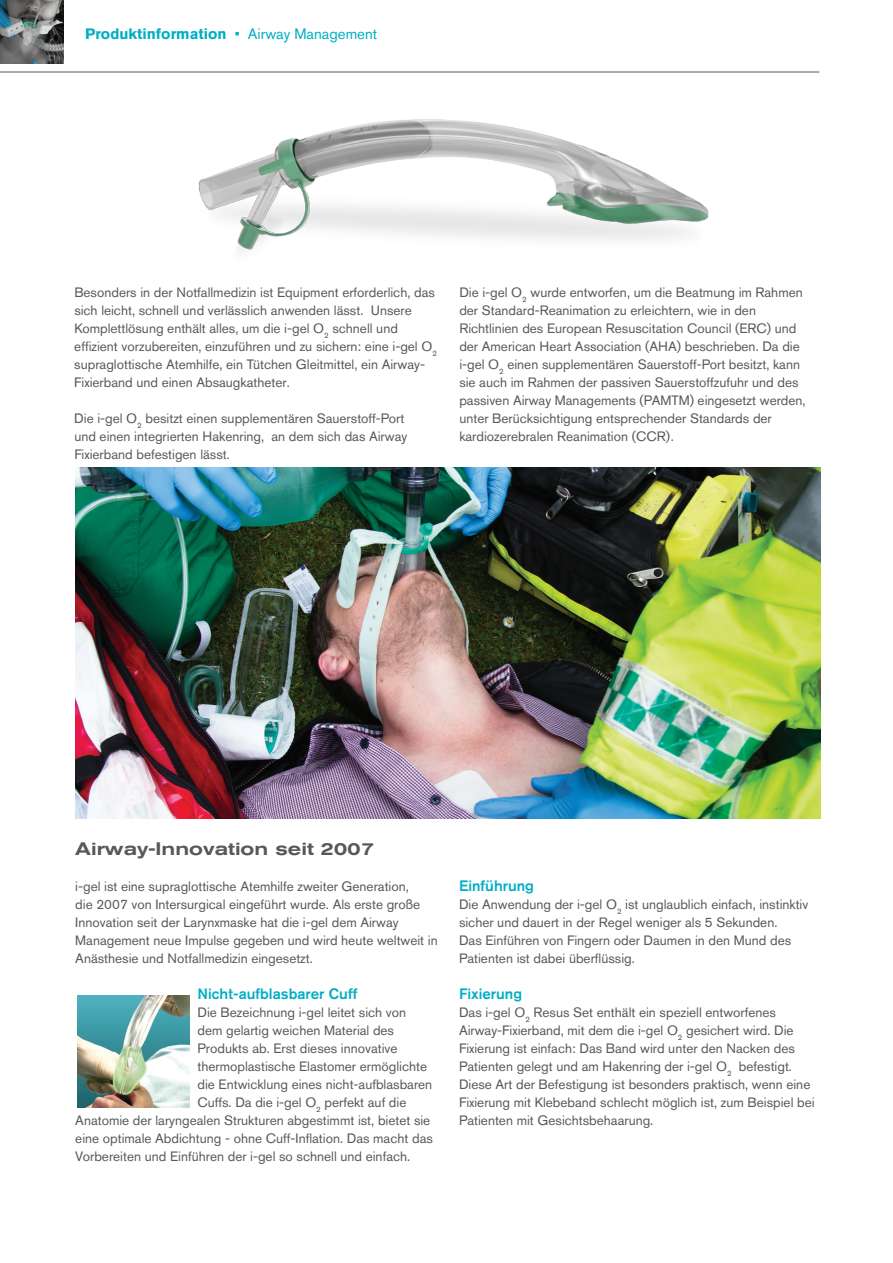
<style>
.page{position:relative;width:893px;height:1263px;background:#fff}
.page>*{position:absolute;margin:0;border:0;box-sizing:border-box;transform-origin:0 0}
.t1{font:500 expanded 18px "Akzidenz Grotesk BQ";color:#57585a}
.t2{font:500 15px "Akzidenz Grotesk BQ";color:#00aec5}
.t3{font:700 15px "Akzidenz Grotesk BQ";color:#00aec5}
.t4{font:13.5px/18px "Akzidenz Grotesk BQ";color:#57585a}
.s1{font-weight:400}
</style>
<div class="page">
<hr style="left:0;top:72px;width:819px;height:1px;background:#57585a">
<img style="left:0;top:0;width:64px;height:63px">
<img style="left:77px;top:995px;width:112px;height:112px">
<img style="left:198px;top:119px;width:511px;height:133px">
<img style="left:75px;top:468px;width:746px;height:351px">
<p class="t3" style="left:85px;top:25px;width:294px">Produktinformation <span class="s1">• Airway Management</span></p>
<p class="t4" style="left:74px;top:283px;width:364px">Besonders in der Notfallmedizin ist Equipment erforderlich, das sich leicht, schnell und verlässlich anwenden lässt. Unsere Komplettlösung enthält alles, um die i-gel O<sub>2</sub> schnell und effizient vorzubereiten, einzuführen und zu sichern: eine i-gel O<sub>2 </sub>supraglottische Atemhilfe, ein Tütchen Gleitmittel, ein Airway-Fixierband und einen Absaugkatheter.</p>
<p class="t4" style="left:74px;top:409px;width:335px">Die i-gel O<sub>2</sub> besitzt einen supplementären Sauerstoff-Port und einen integrierten Hakenring, an dem sich das Airway<br>Fixierband befestigen lässt.</p>
<p class="t4" style="left:459px;top:283px;width:348px">Die i-gel O<sub>2</sub> wurde entworfen, um die Beatmung im Rahmen der Standard-Reanimation zu erleichtern, wie in den Richtlinien des European Resuscitation Council (ERC) und der American Heart Association (AHA) beschrieben. Da die i-gel O<sub>2</sub> einen supplementären Sauerstoff-Port besitzt, kann sie auch im Rahmen der passiven Sauerstoffzufuhr und des passiven Airway Managements (PAMTM) eingesetzt werden, unter Berücksichtigung entsprechender Standards der kardiozerebralen Reanimation (CCR).</p>
<h1 class="t1" style="left:75px;top:838px;width:301px">Airway-Innovation seit 2007</h1>
<p class="t4" style="left:75px;top:877px;width:364px">i-gel ist eine supraglottische Atemhilfe zweiter Generation,<br>die 2007 von Intersurgical eingeführt wurde. Als erste große Innovation seit der Larynxmaske hat die i-gel dem Airway Management neue Impulse gegeben und wird heute weltweit in Anästhesie und Notfallmedizin eingesetzt.</p>
<p class="t2" style="left:198px;top:985px;width:161px">Nicht-aufblasbarer Cuff</p>
<p class="t4" style="left:198px;top:1003px;width:210px">Die Bezeichnung i-gel leitet sich von</p>
<p class="t4" style="left:198px;top:1021px;width:198px">dem gelartig weichen Material des</p>
<p class="t4" style="left:198px;top:1039px;width:201px">Produkts ab. Erst dieses innovative</p>
<p class="t4" style="left:198px;top:1057px;width:231px">thermoplastische Elastomer ermöglichte</p>
<p class="t4" style="left:198px;top:1075px;width:236px">die Entwicklung eines nicht-aufblasbaren</p>
<p class="t4" style="left:198px;top:1093px;width:210px">Cuffs. Da die i-gel O<sub>2</sub> perfekt auf die</p>
<p class="t4" style="left:75px;top:1111px;width:356px">Anatomie der laryngealen Strukturen abgestimmt ist, bietet sie</p>
<p class="t4" style="left:75px;top:1129px;width:359px">eine optimale Abdichtung - ohne Cuff-Inflation. Das macht das</p>
<p class="t4" style="left:75px;top:1147px;width:336px">Vorbereiten und Einführen der i-gel so schnell und einfach.</p>
<p class="t2" style="left:459px;top:877px;width:76px">Einführung</p>
<p class="t4" style="left:459px;top:895px;width:351px">Die Anwendung der i-gel O<sub>2</sub> ist unglaublich einfach, instinktiv sicher und dauert in der Regel weniger als 5 Sekunden.<br>Das Einführen von Fingern oder Daumen in den Mund des Patienten ist dabei überflüssig.</p>
<p class="t2" style="left:459px;top:985px;width:65px">Fixierung</p>
<p class="t4" style="left:459px;top:1003px;width:357px">Das i-gel O<sub>2</sub> Resus Set enthält ein speziell entworfenes Airway-Fixierband, mit dem die i-gel O<sub>2</sub> gesichert wird. Die Fixierung ist einfach: Das Band wird unter den Nacken des Patienten gelegt und am Hakenring der i-gel O<sub>2</sub> befestigt.<br>Diese Art der Befestigung ist besonders praktisch, wenn eine Fixierung mit Klebeband schlecht möglich ist, zum Beispiel bei Patienten mit Gesichtsbehaarung.</p>
</div>
